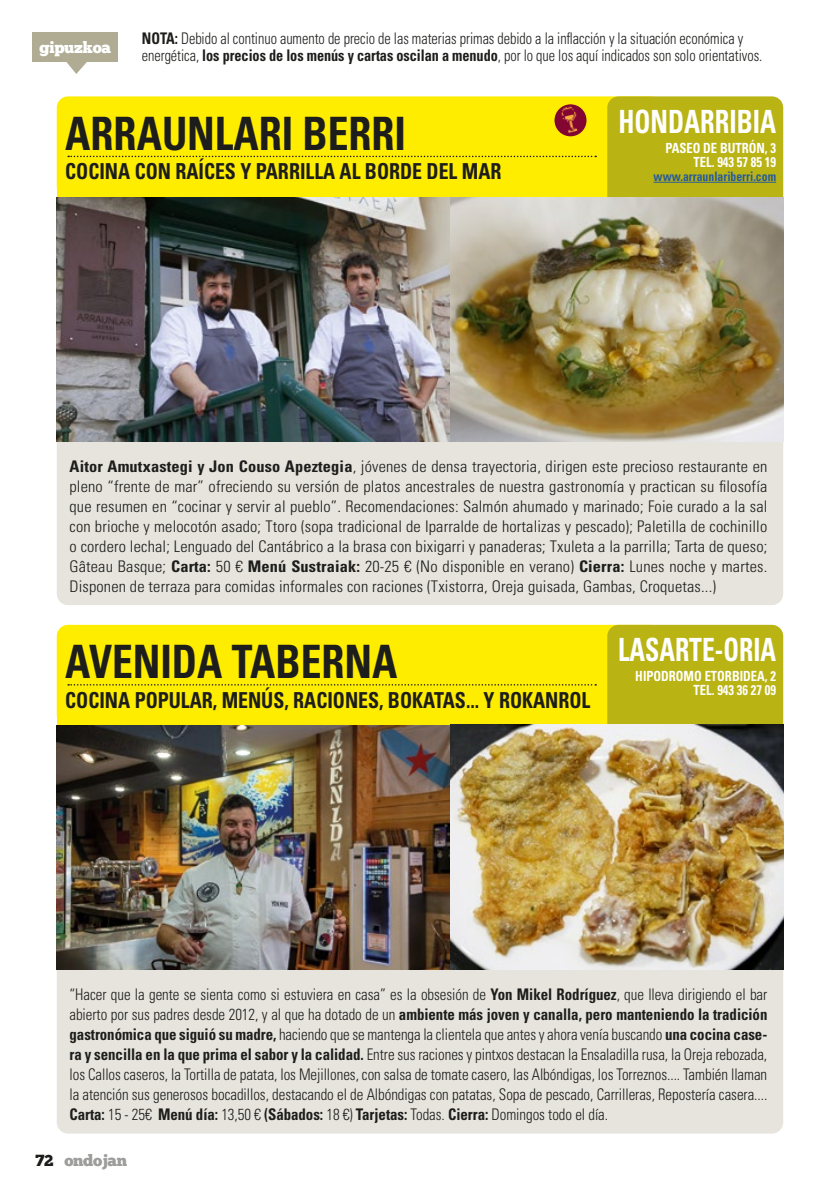
<style>
.page{position:relative;width:840px;height:1191px;background:#fff}
.page>*{position:absolute;margin:0;border:0;box-sizing:border-box;transform-origin:0 0}
.t1{font:700 condensed 46px "Univers";color:#1d1d1b;scale:.9 1}
.t2{font:700 condensed 32px "Univers";color:#fff;scale:.8 1}
.t3{font:700 condensed 32px "Univers";color:#fff;scale:.82 1}
.t4{font:700 condensed 22px "Univers";color:#1d1d1b;scale:.9 1}
.t5{font:300 condensed 16px/20px "Univers";letter-spacing:-.005em;color:#1d1d1b;text-align:justify;scale:.93 1}
.t6{font:300 condensed 16px/20px "Univers";letter-spacing:-.005em;color:#1d1d1b;text-align:justify}
.t7{font:300 condensed 16px/17px "Univers";letter-spacing:-.005em;color:#1d1d1b;scale:.89 1}
.t8{font:16px "Chunk Five Ex";letter-spacing:-.02em;color:#9d9d9c}
.t9{font:16px "Chunk Five Ex";letter-spacing:-.02em;color:#fff}
.t10{font:700 condensed 14px/14px "Univers";color:#fff;text-align:right;scale:.9 1}
.t11{font:700 condensed 13px "Univers";color:#275b9b;scale:.9 1}
.s1{font-weight:700}
.s2{color:#1d1d1b}
</style>
<div class="page">
<div style="left:57px;top:909px;width:725px;height:224px;background:#e6e4dd;border-radius:11px"></div>
<div style="left:57px;top:625px;width:603px;height:102px;background:#ffed00;border-radius:11px"></div>
<div style="left:57px;top:676px;width:351px;height:51px;background:#ffed00"></div>
<div style="left:607px;top:625px;width:175px;height:113px;background:#b9b313;border-radius:11px"></div>
<svg style="left:68px;top:684px;width:528px;height:1px"></svg>
<img style="left:57px;top:726px;width:393px;height:243px">
<img style="left:450px;top:724px;width:332px;height:245px">
<div style="left:57px;top:380px;width:725px;height:225px;background:#e6e4dd;border-radius:11px"></div>
<div style="left:57px;top:96px;width:603px;height:102px;background:#ffed00;border-radius:11px"></div>
<div style="left:57px;top:147px;width:351px;height:51px;background:#ffed00"></div>
<div style="left:607px;top:96px;width:175px;height:114px;background:#b9b313;border-radius:11px"></div>
<hr style="left:653px;top:182px;width:122px;height:1px;background:#275b9b">
<svg style="left:68px;top:156px;width:528px;height:1px"></svg>
<img style="left:57px;top:197px;width:725px;height:244px">
<svg style="left:554px;top:104px;width:32px;height:32px"></svg>
<img style="left:558px;top:107px;width:28px;height:27px">
<svg style="left:66px;top:62px;width:21px;height:12px"></svg>
<div style="left:32px;top:32px;width:86px;height:30px;background:#b0ac94"></div>
<p class="t9" style="left:39px;top:35px;width:73px">gipuzkoa</p>
<p class="t7" style="left:142px;top:30px;width:698px"><span class="s1">NOTA:</span> Debido al continuo aumento de precio de las materias primas debido a la inflacción y la situación económica y energética, <span class="s1">los precios de los menús y cartas oscilan a menudo</span>, por lo que los aquí indicados son solo orientativos.</p>
<h1 class="t1" style="left:65px;top:105px;width:380px">ARRAUNLARI BERRI</h1>
<h3 class="t4" style="left:65px;top:158px;width:486px">COCINA CON RAÍCES Y PARRILLA AL BORDE DEL MAR</h3>
<h2 class="t3" style="left:618px;top:102px;width:194px">HONDARRIBIA</h2>
<p class="t10" style="left:665px;top:141px;width:124px">PASEO DE BUTRÓN, 3<br>TEL. 943 57 85 19</p>
<p class="t11" style="left:653px;top:168px;width:138px">www.arraunlariberri.com</p>
<p class="t6" style="left:69px;top:456px;width:699px"><span class="s1">Aitor Amutxastegi y Jon Couso Apeztegia</span>, jóvenes de densa trayectoria, dirigen este precioso restaurante en pleno “frente de mar” ofreciendo su versión de platos ancestrales de nuestra gastronomía y practican su filosofía que resumen en “cocinar y servir al pueblo”. Recomendaciones: Salmón ahumado y marinado; Foie curado a la sal con brioche y melocotón asado; Ttoro (sopa tradicional de Iparralde de hortalizas y pescado); Paletilla de cochinillo o cordero lechal; Lenguado del Cantábrico a la brasa con bixigarri y panaderas; Txuleta a la parrilla; Tarta de queso; Gâteau Basque; <span class="s1">Carta:</span> 50 € <span class="s1">Menú Sustraiak:</span> 20-25 € (No disponible en verano) <span class="s1">Cierra:</span> Lunes noche y martes.<br>Disponen de terraza para comidas informales con raciones (Txistorra, Oreja guisada, Gambas, Croquetas...)</p>
<h1 class="t1" style="left:65px;top:633px;width:370px">AVENIDA TABERNA</h1>
<h3 class="t4" style="left:65px;top:686px;width:584px">COCINA POPULAR, MENÚS, RACIONES, BOKATAS... Y ROKANROL</h3>
<h2 class="t2" style="left:617px;top:630px;width:199px">LASARTE-ORIA</h2>
<p class="t10" style="left:635px;top:669px;width:158px">HIPODROMO ETORBIDEA, 2<br>TEL. 943 36 27 09</p>
<p class="t5" style="left:69px;top:984px;width:751px">“Hacer que la gente se sienta como si estuviera en casa” es la obsesión de <span class="s1">Yon Mikel Rodríguez</span>, que lleva dirigiendo el bar abierto por sus padres desde 2012, y al que ha dotado de un <span class="s1">ambiente más joven y canalla, pero manteniendo la tradición gastronómica que siguió su madre,</span> haciendo que se mantenga la clientela que antes y ahora venía buscando <span class="s1">una cocina case&shy;ra y sencilla en la que prima el sabor y la calidad.</span> Entre sus raciones y pintxos destacan la Ensaladilla rusa, la Oreja rebozada, los Callos caseros, la Tortilla de patata, los Mejillones, con salsa de tomate casero, las Albóndigas, los Torreznos.... También llaman la atención sus generosos bocadillos, destacando el de Albóndigas con patatas, Sopa de pescado, Carrilleras, Repostería casera....<br><span class="s1">Carta:</span> 15 - 25€ <span class="s1">Menú día:</span> 13,50 € <span class="s1">(Sábados:</span> 18 €) <span class="s1">Tarjetas:</span> Todas. <span class="s1">Cierra:</span> Domingos todo el día.</p>
<p class="t8" style="left:35px;top:1148px;width:93px"><span class="s2">72</span> ondojan</p>
</div>
